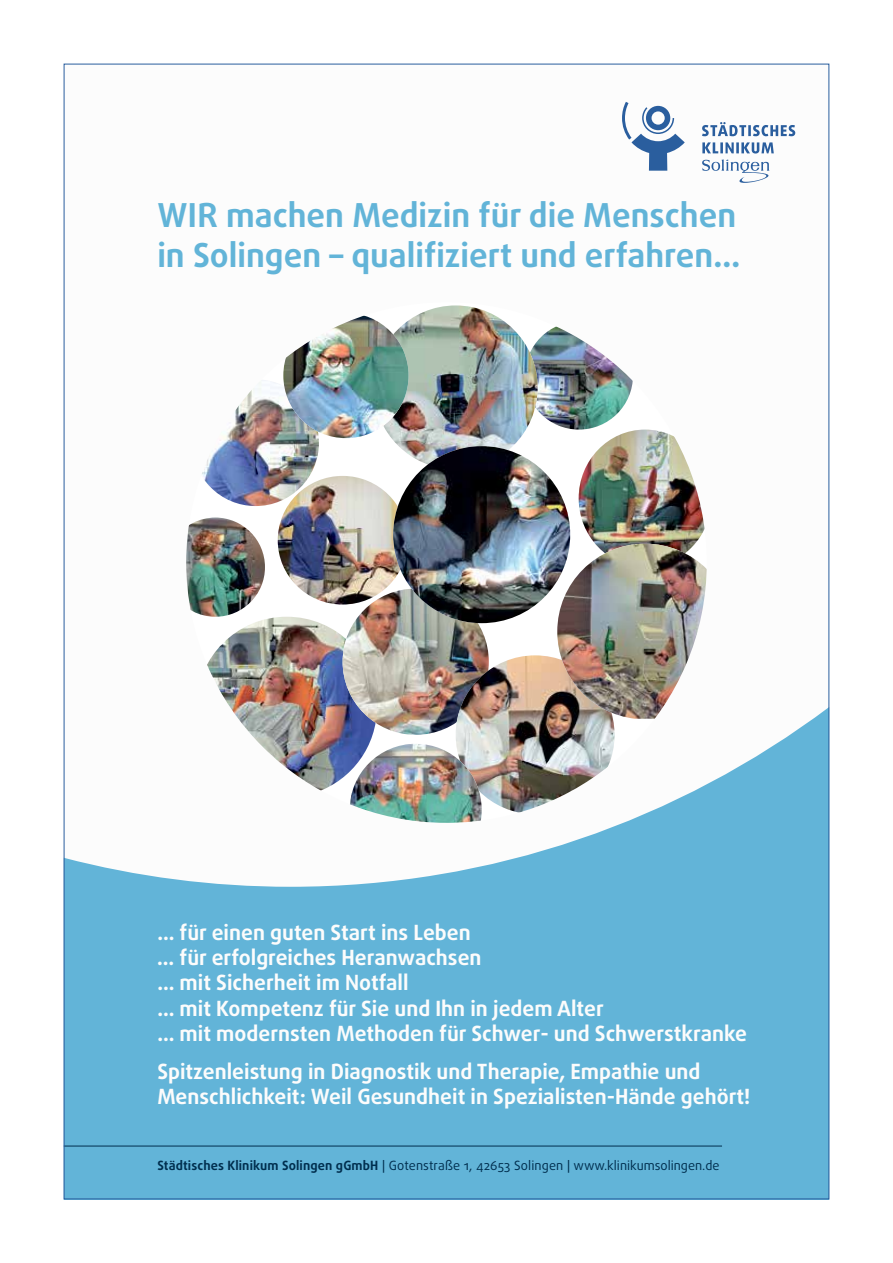
<style>
.page{position:relative;width:893px;height:1263px;background:#fff}
.page>*{position:absolute;margin:0;border:0;box-sizing:border-box;transform-origin:0 0}
.t1{font:700 33px/39.6px "Daxline Pro";color:#62b4d8}
.t2{font:700 21px/25.2px "Daxline Pro";color:#fcfcfc}
.t3{font:12.75px "Daxline Pro";color:#002e4e}
.s1{font-weight:700}
</style>
<div class="page">
<img style="left:186px;top:131px;width:610px;height:576px">
<svg style="left:66px;top:707px;width:761px;height:490px;fill:#62b4d8"></svg>
<svg style="left:702px;top:122px;width:93px;height:14px"></svg>
<svg style="left:702px;top:142px;width:72px;height:41px"></svg>
<svg style="left:622px;top:102px;width:63px;height:69px"></svg>
<hr style="left:64px;top:1146px;width:658px;height:1px;background:#002e4e">
<h1 class="t1" style="left:157px;top:196px;width:584px">WIR machen Medizin für die Menschen in Solingen – qualifiziert und erfahren…</h1>
<p class="t2" style="left:157px;top:920px;width:591px">… für einen guten Start ins Leben<br>… für erfolgreiches Heranwachsen<br>… mit Sicherheit im Notfall<br>… mit Kompetenz für Sie und Ihn in jedem Alter<br>… mit modernsten Methoden für Schwer- und Schwerstkranke</p>
<p class="t2" style="left:157px;top:1059px;width:595px">Spitzenleistung in Diagnostik und Therapie, Empathie und<br>Menschlichkeit: Weil Gesundheit in Spezialisten-Hände gehört!</p>
<p class="t3" style="left:157px;top:1157px;width:564px"><span class="s1">Städtisches Klinikum Solingen gGmbH</span> | Gotenstraße 1, 42653 Solingen | www.klinikumsolingen.de</p>
</div>
